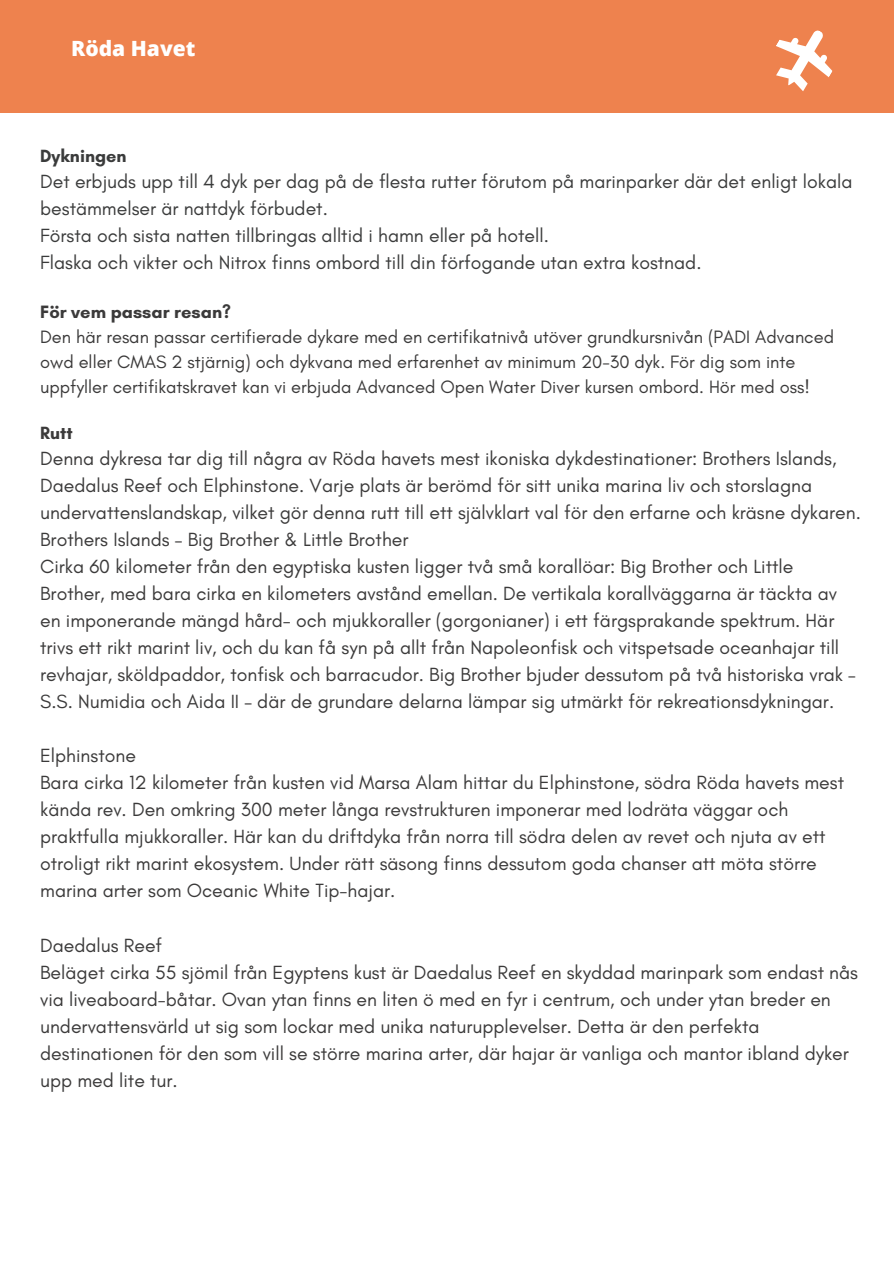
<style>
.page{position:relative;width:894px;height:1264px;background:#fff}
.page>*{position:absolute;margin:0;border:0;box-sizing:border-box;transform-origin:0 0}
.t1{font:800 21px "Open Sans";color:#fff}
.t2{font:19.5px/27px "Glacial Indifference";color:#3b3a3a}
.t3{font:19.5px/27px "Glacial Indifference";color:#3a3b3b}
.t4{font:18.15px/25px "Glacial Indifference";color:#3b3a3a}
.t5{font:700 18.15px "Glacial Indifference";color:#3b3a3a}
.t6{font:700 18px "Glacial Indifference";color:#3a3b3b}
.t7{font:700 18px "Glacial Indifference";color:#3b3a3a}
</style>
<div class="page">
<div style="left:0;top:0;width:893px;height:113px;background:#ee824e"></div>
<svg style="left:776px;top:30px;width:57px;height:61px"></svg>
<p class="t1" style="left:71px;top:33px;width:126px">Röda Havet</p>
<h2 class="t6" style="left:40px;top:144px;width:88px">Dykningen</h2>
<h2 class="t3" style="left:40px;top:167px;width:813px">Det erbjuds upp till 4 dyk per dag på de flesta rutter förutom på marinparker där det enligt lokala bestämmelser är nattdyk förbudet.<br>Första och sista natten tillbringas alltid i hamn eller på hotell.<br>Flaska och vikter och Nitrox finns ombord till din förfogande utan extra kostnad.</h2>
<p class="t5" style="left:40px;top:301px;width:192px">För vem passar resan?</p>
<h1 class="t4" style="left:40px;top:324px;width:795px">Den här resan passar certifierade dykare med en certifikatnivå utöver grundkursnivån (PADI Advanced owd eller CMAS 2 stjärnig) och dykvana med erfarenhet av minimum 20-30 dyk. För dig som inte uppfyller certifikatskravet kan vi erbjuda Advanced Open Water Diver kursen ombord. Hör med oss!</h1>
<p class="t7" style="left:40px;top:422px;width:34px">Rutt</p>
<p class="t2" style="left:40px;top:445px;width:822px">Denna dykresa tar dig till några av Röda havets mest ikoniska dykdestinationer: Brothers Islands, Daedalus Reef och Elphinstone. Varje plats är berömd för sitt unika marina liv och storslagna undervattenslandskap, vilket gör denna rutt till ett självklart val för den erfarne och kräsne dykaren.<br>Brothers Islands – Big Brother &amp; Little Brother<br>Cirka 60 kilometer från den egyptiska kusten ligger två små korallöar: Big Brother och Little Brother, med bara cirka en kilometers avstånd emellan. De vertikala korallväggarna är täckta av en imponerande mängd hård- och mjukkoraller (gorgonianer) i ett färgsprakande spektrum. Här trivs ett rikt marint liv, och du kan få syn på allt från Napoleonfisk och vitspetsade oceanhajar till revhajar, sköldpaddor, tonfisk och barracudor. Big Brother bjuder dessutom på två historiska vrak – S.S. Numidia och Aida II – där de grundare delarna lämpar sig utmärkt för rekreationsdykningar.</p>
<p class="t2" style="left:40px;top:742px;width:805px">Elphinstone<br>Bara cirka 12 kilometer från kusten vid Marsa Alam hittar du Elphinstone, södra Röda havets mest kända rev. Den omkring 300 meter långa revstrukturen imponerar med lodräta väggar och praktfulla mjukkoraller. Här kan du driftdyka från norra till södra delen av revet och njuta av ett otroligt rikt marint ekosystem. Under rätt säsong finns dessutom goda chanser att möta större marina arter som Oceanic White Tip-hajar.</p>
<h2 class="t2" style="left:40px;top:931px;width:819px">Daedalus Reef<br>Beläget cirka 55 sjömil från Egyptens kust är Daedalus Reef en skyddad marinpark som endast nås via liveaboard-båtar. Ovan ytan finns en liten ö med en fyr i centrum, och under ytan breder en undervattensvärld ut sig som lockar med unika naturupplevelser. Detta är den perfekta destinationen för den som vill se större marina arter, där hajar är vanliga och mantor ibland dyker upp med lite tur.</h2>
</div>
